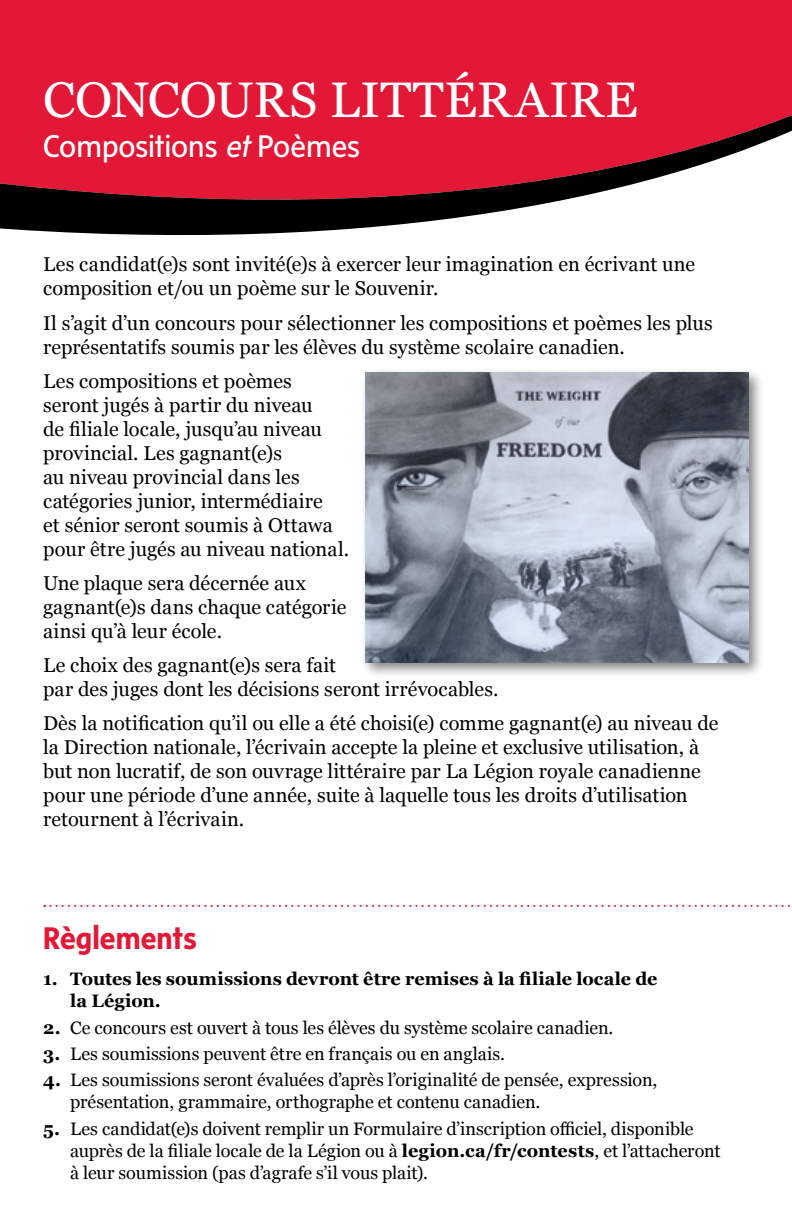
<style>
.page{position:relative;width:792px;height:1224px;background:#fff}
.page>*{position:absolute;margin:0;border:0;box-sizing:border-box;transform-origin:0 0}
.t1{font:50px "Georgia";letter-spacing:.01em;color:#fff}
.t2{font:32px "Sense";color:#fff}
.t3{font:700 32px "Sense";color:#e31837}
.t4{font:20px/24px "Georgia";letter-spacing:.005em;color:#000}
.t5{font:18px/22px "Georgia";color:#000}
.t6{font:700 18px/22px "Georgia";letter-spacing:.005em;color:#000}
.s1{font-style:italic}
.s2{font-weight:700}
</style>
<div class="page">
<div style="left:0;top:0;width:792px;height:115px;background:#e31837"></div>
<svg style="left:0;top:115px;width:792px;height:121px;fill:#e31837"></svg>
<svg style="left:44px;top:905px;width:746px;height:2px"></svg>
<div style="left:360px;top:367px;width:405px;height:312px;background:#000;opacity:.5"></div>
<img style="left:366px;top:373px;width:383px;height:290px">
<h1 class="t1" style="left:43px;top:64px;width:596px">CONCOURS LITTÉRAIRE</h1>
<h2 class="t2" style="left:43px;top:128px;width:318px">Compositions <span class="s1">et</span> Poèmes</h2>
<p class="t4" style="left:43px;top:252px;width:654px">Les candidat(e)s sont invité(e)s à exercer leur imagination en écrivant une composition et/ou un poème sur le Souvenir.</p>
<p class="t4" style="left:43px;top:310px;width:671px">Il s’agit d’un concours pour sélectionner les compositions et poèmes les plus représentatifs soumis par les élèves du système scolaire canadien.</p>
<p class="t4" style="left:43px;top:368px;width:307px">Les compositions et poèmes seront jugés à partir du niveau<br>de filiale locale, jusqu’au niveau provincial. Les gagnant(e)s<br>au niveau provincial dans les catégories junior, intermédiaire<br>et sénior seront soumis à Ottawa pour être jugés au niveau national.</p>
<p class="t4" style="left:43px;top:570px;width:305px">Une plaque sera décernée aux gagnant(e)s dans chaque catégorie ainsi qu’à leur école.</p>
<p class="t4" style="left:43px;top:652px;width:457px">Le choix des gagnant(e)s sera fait<br>par des juges dont les décisions seront irrévocables.</p>
<p class="t4" style="left:43px;top:710px;width:677px">Dès la notification qu’il ou elle a été choisi(e) comme gagnant(e) au niveau de la Direction nationale, l’écrivain accepte la pleine et exclusive utilisation, à but non lucratif, de son ouvrage littéraire par La Légion royale canadienne pour une période d’une année, suite à laquelle tous les droits d’utilisation retournent à l’écrivain.</p>
<h2 class="t3" style="left:43px;top:920px;width:155px">Règlements</h2>
<p class="t6" style="left:70px;top:967px;width:589px;text-indent:-27px">1. Toutes les soumissions devront être remises à la filiale locale de la Légion.</p>
<p class="t5" style="left:43px;top:1016px;width:572px"><span class="s2">2.</span> Ce concours est ouvert à tous les élèves du système scolaire canadien.</p>
<p class="t5" style="left:43px;top:1042px;width:463px"><span class="s2">3.</span> Les soumissions peuvent être en français ou en anglais.</p>
<p class="t5" style="left:70px;top:1068px;width:589px;text-indent:-27px"><span class="s2">4.</span> Les soumissions seront évaluées d’après l’originalité de pensée, expression, présentation, grammaire, orthographe et contenu canadien.</p>
<p class="t5" style="left:70px;top:1117px;width:652px;text-indent:-27px"><span class="s2">5.</span> Les candidat(e)s doivent remplir un Formulaire d’inscription officiel, disponible auprès de la filiale locale de la Légion ou à <span class="s2">legion.ca/fr/contests</span>, et l’attacheront à leur soumission (pas d’agrafe s’il vous plait).</p>
</div>
